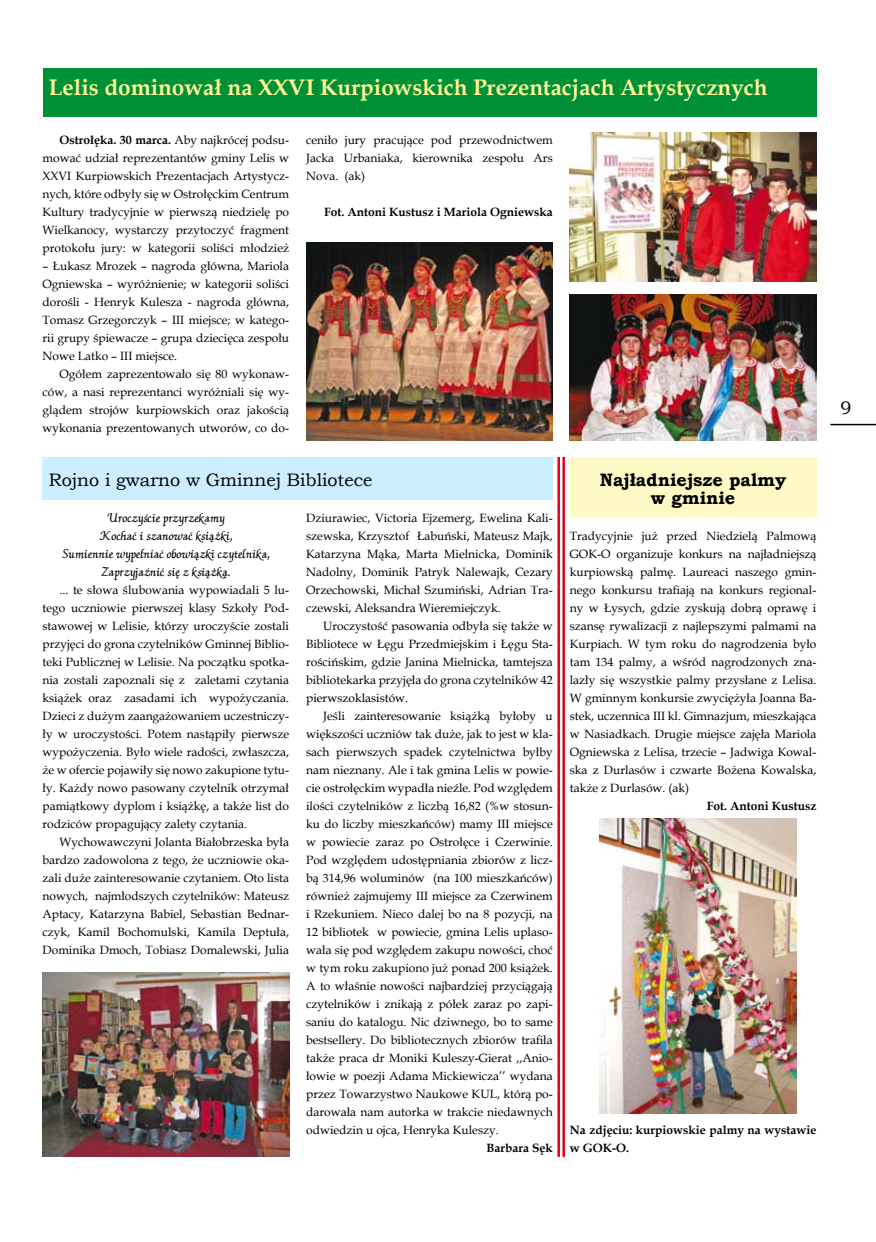
<style>
.page{position:relative;width:876px;height:1242px;background:#fff}
.page>*{position:absolute;margin:0;border:0;box-sizing:border-box;transform-origin:0 0}
.t1{font:700 22.5px "Book Antiqua";color:#fff59a}
.t2{font:18px "Bookman Old Style";color:#000}
.t3{font:700 18px/18px "Bookman Old Style";color:#000;text-align:center}
.t4{font:12px/18px "Book Antiqua";color:#000;text-align:justify}
.t5{font:12px/18px "EFN Zefir";color:#000;text-align:center}
.t6{font:700 12px/18px "Book Antiqua";color:#000}
.s1{font-weight:700}
</style>
<div class="page">
<hr style="left:830px;top:424px;width:46px;height:1px;background:#000">
<div style="left:570px;top:457px;width:246px;height:60px;background:#fff9c5"></div>
<div style="left:43px;top:68px;width:773px;height:49px;background:#009035"></div>
<hr style="left:557px;top:457px;width:3px;height:700px;background:#e2001a">
<hr style="left:562px;top:457px;width:3px;height:700px;background:#e2001a">
<img style="left:570px;top:133px;width:246px;height:148px">
<img style="left:306px;top:242px;width:247px;height:199px">
<img style="left:570px;top:295px;width:246px;height:146px">
<img style="left:600px;top:819px;width:196px;height:294px">
<div style="left:43px;top:457px;width:510px;height:43px;background:#cef"></div>
<img style="left:43px;top:972px;width:246px;height:184px">
<h1 class="t1" style="left:49px;top:72px;width:720px">Lelis dominował na XXVI Kurpiowskich Prezentacjach Artystycznych</h1>
<p class="t4" style="left:43px;top:131px;width:248px;text-indent:17px"><span class="s1">Ostrołęka. 30 marca.</span> Aby najkrócej podsu&shy;mować udział reprezentantów gminy Lelis w XXVI Kurpiowskich Prezentacjach Artystycz&shy;nych, które odbyły się w Ostrołęckim Centrum Kultury tradycyjnie w pierwszą niedzielę po Wielkanocy, wystarczy przytoczyć fragment protokołu jury: w kategorii soliści młodzież</p>
<p class="t4" style="left:43px;top:257px;width:248px">– Łukasz Mrozek – nagroda główna, Mariola Ogniewska – wyróżnienie; w kategorii soliści dorośli - Henryk Kulesza - nagroda główna, Tomasz Grzegorczyk – III miejsce; w katego&shy;rii grupy śpiewacze – grupa dziecięca zespołu Nowe Latko – III miejsce.</p>
<p class="t4" style="left:43px;top:365px;width:248px;text-indent:17px">Ogółem zaprezentowało się 80 wykonaw&shy;ców, a nasi reprezentanci wyróżniali się wy&shy;glądem strojów kurpiowskich oraz jakością wykonania prezentowanych utworów, co do-</p>
<p class="t4" style="left:306px;top:131px;width:248px">ceniło jury pracujące pod przewodnictwem Jacka Urbaniaka, kierownika zespołu Ars Nova. (ak)</p>
<p class="t6" style="left:324px;top:203px;width:230px">Fot. Antoni Kustusz i Mariola Ogniewska</p>
<h2 class="t2" style="left:49px;top:468px;width:325px">Rojno i gwarno w Gminnej Bibliotece</h2>
<p class="t5" style="left:62px;top:509px;width:209px">Uroczyście przyrzekamy<br>Kochać i szanować książki,<br>Sumiennie wypełniać obowiązki czytelnika,<br>Zaprzyjaźnić się z książką.</p>
<p class="t4" style="left:43px;top:581px;width:248px;text-indent:17px">... te słowa ślubowania wypowiadali 5 lu&shy;tego uczniowie pierwszej klasy Szkoły Pod&shy;stawowej w Lelisie, którzy uroczyście zostali przyjęci do grona czytelników Gminnej Biblio&shy;teki Publicznej w Lelisie. Na początku spotka&shy;nia zostali zapoznali się z zaletami czytania książek oraz zasadami ich wypożyczania.<br>Dzieci z dużym zaangażowaniem uczestniczy&shy;ły w uroczystości. Potem nastąpiły pierwsze wypożyczenia. Było wiele radości, zwłaszcza, że w ofercie pojawiły się nowo zakupione tytu&shy;ły. Każdy nowo pasowany czytelnik otrzymał pamiątkowy dyplom i książkę, a także list do rodziców propagujący zalety czytania.</p>
<p class="t4" style="left:43px;top:833px;width:248px;text-indent:17px">Wychowawczyni Jolanta Białobrzeska była bardzo zadowolona z tego, że uczniowie oka&shy;zali duże zainteresowanie czytaniem. Oto lista nowych, najmłodszych czytelników: Mateusz Aptacy, Katarzyna Babiel, Sebastian Bednar&shy;czyk, Kamil Bochomulski, Kamila Deptuła, Dominika Dmoch, Tobiasz Domalewski, Julia</p>
<p class="t4" style="left:306px;top:509px;width:248px">Dziurawiec, Victoria Ejzemerg, Ewelina Kali&shy;szewska, Krzysztof Łabuński, Mateusz Majk, Katarzyna Mąka, Marta Mielnicka, Dominik Nadolny, Dominik Patryk Nalewajk, Cezary Orzechowski, Michał Szumiński, Adrian Tra&shy;czewski, Aleksandra Wieremiejczyk.</p>
<p class="t4" style="left:306px;top:617px;width:248px;text-indent:17px">Uroczystość pasowania odbyła się także w Bibliotece w Łęgu Przedmiejskim i Łęgu Sta&shy;rościńskim, gdzie Janina Mielnicka, tamtejsza bibliotekarka przyjęła do grona czytelników 42 pierwszoklasistów.</p>
<p class="t4" style="left:306px;top:707px;width:248px;text-indent:17px">Jeśli zainteresowanie książką byłoby u większości uczniów tak duże, jak to jest w kla&shy;sach pierwszych spadek czytelnictwa byłby nam nieznany. Ale i tak gmina Lelis w powie&shy;cie ostrołęckim wypadła nieźle. Pod względem ilości czytelników z liczbą 16,82 (%w stosun&shy;ku do liczby mieszkańców) mamy III miejsce w powiecie zaraz po Ostrołęce i Czerwinie.<br>Pod względem udostępniania zbiorów z licz&shy;bą 314,96 woluminów (na 100 mieszkańców) również zajmujemy III miejsce za Czerwinem i Rzekuniem. Nieco dalej bo na 8 pozycji, na 12 bibliotek w powiecie, gmina Lelis uplaso&shy;wała się pod względem zakupu nowości, choć w tym roku zakupiono już ponad 200 książek.<br>A to właśnie nowości najbardziej przyciągają czytelników i znikają z półek zaraz po zapi&shy;saniu do katalogu. Nic dziwnego, bo to same bestsellery. Do bibliotecznych zbiorów trafiła także praca dr Moniki Kuleszy-Gierat ,,Anio&shy;łowie w poezji Adama Mickiewicza’’ wydana przez Towarzystwo Naukowe KUL, którą po&shy;darowała nam autorka w trakcie niedawnych odwiedzin u ojca, Henryka Kuleszy.</p>
<p class="t6" style="left:486px;top:1139px;width:68px">Barbara Sęk</p>
<h2 class="t3" style="left:600px;top:471px;width:188px">Najładniejsze palmy w gminie</h2>
<p class="t4" style="left:570px;top:527px;width:248px">Tradycyjnie już przed Niedzielą Palmową GOK-O organizuje konkurs na najładniejszą kurpiowską palmę. Laureaci naszego gmin&shy;nego konkursu trafiają na konkurs regional&shy;ny w Łysych, gdzie zyskują dobrą oprawę i szansę rywalizacji z najlepszymi palmami na Kurpiach. W tym roku do nagrodzenia było tam 134 palmy, a wśród nagrodzonych zna&shy;lazły się wszystkie palmy przysłane z Lelisa.<br>W gminnym konkursie zwyciężyła Joanna Ba&shy;stek, uczennica III kl. Gimnazjum, mieszkająca w Nasiadkach. Drugie miejsce zajęła Mariola Ogniewska z Lelisa, trzecie – Jadwiga Kowal&shy;ska z Durlasów i czwarte Bożena Kowalska, także z Durlasów. (ak)</p>
<p class="t6" style="left:707px;top:797px;width:111px">Fot. Antoni Kustusz</p>
<p class="t6" style="left:570px;top:1121px;width:248px">Na zdjęciu: kurpiowskie palmy na wystawie w GOK-O.</p>
<h2 class="t2" style="left:841px;top:396px;width:13px">9</h2>
</div>
